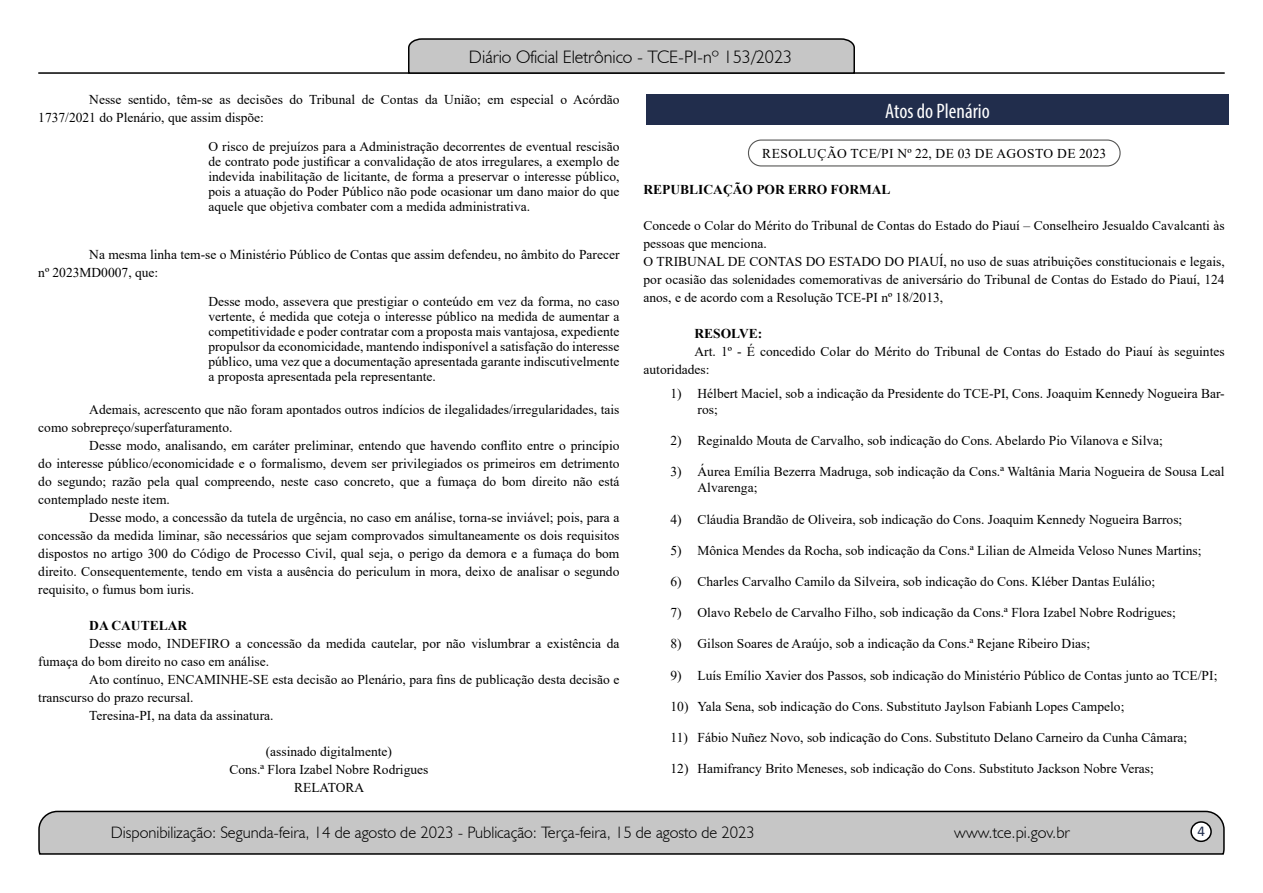
<style>
.page{position:relative;width:1263px;height:893px;background:#fff}
.page>*{position:absolute;margin:0;border:0;box-sizing:border-box;transform-origin:0 0}
.t1{font:condensed 21px "Myriad Pro";color:#fff}
.t2{font:300 18px "Humanist 521 BT";color:#000}
.t3{font:300 16.5px "Humanist 521 BT";color:#000}
.t4{font:15px "Calibri";color:#212d4c}
.t5{font:13.5px/18px "Times New Roman";color:#000}
.t6{font:700 13.5px "Times New Roman";color:#000}
.t7{font:13.5px "Times New Roman";letter-spacing:.035em;color:#000}
</style>
<div class="page">
<svg style="left:38px;top:810px;width:1187px;height:45px;background:#b9b9b9"></svg>
<div style="left:1191px;top:822px;width:20px;height:19px;background:#fff;border-radius:50%"></div>
<div style="left:1190px;top:821px;width:22px;height:21px;border:2px solid #000;border-radius:50%"></div>
<hr style="left:38px;top:72px;width:1187px;height:2px;background:#000">
<svg style="left:407px;top:38px;width:449px;height:36px;background:#b4b4b4"></svg>
<div style="left:646px;top:94px;width:582px;height:31px;background:#212d4c"></div>
<div style="left:748px;top:140px;width:372px;height:27px;border:1px solid #575756;border-radius:13px"></div>
<h2 class="t2" style="left:469px;top:46px;width:325px">Diário Oficial Eletrônico - TCE-PI-nº 153/2023</h2>
<p class="t5" style="left:38px;top:90px;width:583px;text-indent:51px">Nesse sentido, têm-se as decisões do Tribunal de Contas da União; em especial o Acórdão<br>1737/2021 do Plenário, que assim dispõe:</p>
<p class="t5" style="left:208px;top:139px;width:413px;line-height:14.9px;text-align:justify">O risco de prejuízos para a Administração decorrentes de eventual rescisão de contrato pode justificar a convalidação de atos irregulares, a exemplo de indevida inabilitação de licitante, de forma a preservar o interesse público, pois a atuação do Poder Público não pode ocasionar um dano maior do que aquele que objetiva combater com a medida administrativa.</p>
<p class="t5" style="left:38px;top:245px;width:583px;text-indent:51px">Na mesma linha tem-se o Ministério Público de Contas que assim defendeu, no âmbito do Parecer nº 2023MD0007, que:</p>
<p class="t5" style="left:208px;top:294px;width:413px;line-height:14.9px;text-align:justify">Desse modo, assevera que prestigiar o conteúdo em vez da forma, no caso vertente, é medida que coteja o interesse público na medida de aumentar a competitividade e poder contratar com a proposta mais vantajosa, expediente propulsor da economicidade, mantendo indisponível a satisfação do interesse público, uma vez que a documentação apresentada garante indiscutivelmente a proposta apresentada pela representante.</p>
<p class="t5" style="left:38px;top:400px;width:583px;text-indent:51px">Ademais, acrescento que não foram apontados outros indícios de ilegalidades/irregularidades, tais como sobrepreço/superfaturamento.</p>
<p class="t5" style="left:38px;top:436px;width:583px;text-align:justify;text-indent:51px">Desse modo, analisando, em caráter preliminar, entendo que havendo conflito entre o princípio do interesse público/economicidade e o formalismo, devem ser privilegiados os primeiros em detrimento do segundo; razão pela qual compreendo, neste caso concreto, que a fumaça do bom direito não está contemplado neste item.</p>
<p class="t5" style="left:38px;top:508px;width:583px;text-align:justify;text-indent:51px">Desse modo, a concessão da tutela de urgência, no caso em análise, torna-se inviável; pois, para a concessão da medida liminar, são necessários que sejam comprovados simultaneamente os dois requisitos dispostos no artigo 300 do Código de Processo Civil, qual seja, o perigo da demora e a fumaça do bom direito. Consequentemente, tendo em vista a ausência do periculum in mora, deixo de analisar o segundo requisito, o fumus bom iuris.</p>
<p class="t6" style="left:89px;top:615px;width:99px">DA CAUTELAR</p>
<p class="t5" style="left:38px;top:634px;width:583px;text-indent:51px">Desse modo, INDEFIRO a concessão da medida cautelar, por não vislumbrar a existência da fumaça do bom direito no caso em análise.</p>
<p class="t5" style="left:89px;top:670px;width:532px">Ato contínuo, ENCAMINHE-SE esta decisão ao Plenário, para fins de publicação desta decisão e</p>
<p class="t5" style="left:38px;top:688px;width:157px">transcurso do prazo recursal.</p>
<p class="t5" style="left:89px;top:706px;width:186px">Teresina-PI, na data da assinatura.</p>
<p class="t5" style="left:229px;top:742px;width:201px;text-align:center">(assinado digitalmente)<br>Cons.ª Flora Izabel Nobre Rodrigues<br>RELATORA</p>
<h1 class="t1" style="left:885px;top:98px;width:106px">Atos do Plenário</h1>
<p class="t7" style="left:762px;top:144px;width:345px">RESOLUÇÃO TCE/PI Nº 22, DE 03 DE AGOSTO DE 2023</p>
<p class="t6" style="left:643px;top:180px;width:249px">REPUBLICAÇÃO POR ERRO FORMAL</p>
<p class="t5" style="left:643px;top:216px;width:583px">Concede o Colar do Mérito do Tribunal de Contas do Estado do Piauí – Conselheiro Jesualdo Cavalcanti às pessoas que menciona.<br>O TRIBUNAL DE CONTAS DO ESTADO DO PIAUÍ, no uso de suas atribuições constitucionais e legais, por ocasião das solenidades comemorativas de aniversário do Tribunal de Contas do Estado do Piauí, 124 anos, e de acordo com a Resolução TCE-PI nº 18/2013,</p>
<p class="t6" style="left:694px;top:324px;width:69px">RESOLVE:</p>
<p class="t5" style="left:643px;top:342px;width:583px;text-indent:51px">Art. 1º - É concedido Colar do Mérito do Tribunal de Contas do Estado do Piauí às seguintes autoridades:</p>
<p class="t5" style="left:697px;top:385px;width:529px;line-height:16.2px;text-indent:-27px">1) Hélbert Maciel, sob a indicação da Presidente do TCE-PI, Cons. Joaquim Kennedy Nogueira Bar&shy;ros;</p>
<p class="t5" style="left:670px;top:431px;width:494px">2) Reginaldo Mouta de Carvalho, sob indicação do Cons. Abelardo Pio Vilanova e Silva;</p>
<p class="t5" style="left:697px;top:463px;width:529px;line-height:16.2px;text-indent:-27px">3) Áurea Emília Bezerra Madruga, sob indicação da Cons.ª Waltânia Maria Nogueira de Sousa Leal<br>Alvarenga;</p>
<p class="t5" style="left:670px;top:510px;width:513px">4) Cláudia Brandão de Oliveira, sob indicação do Cons. Joaquim Kennedy Nogueira Barros;</p>
<p class="t5" style="left:670px;top:541px;width:533px">5) Mônica Mendes da Rocha, sob indicação da Cons.ª Lilian de Almeida Veloso Nunes Martins;</p>
<p class="t5" style="left:670px;top:572px;width:486px">6) Charles Carvalho Camilo da Silveira, sob indicação do Cons. Kléber Dantas Eulálio;</p>
<p class="t5" style="left:670px;top:603px;width:507px">7) Olavo Rebelo de Carvalho Filho, sob indicação da Cons.ª Flora Izabel Nobre Rodrigues;</p>
<p class="t5" style="left:670px;top:634px;width:421px">8) Gilson Soares de Araújo, sob a indicação da Cons.ª Rejane Ribeiro Dias;</p>
<p class="t5" style="left:670px;top:666px;width:548px">9) Luís Emílio Xavier dos Passos, sob indicação do Ministério Público de Contas junto ao TCE/PI;</p>
<p class="t5" style="left:670px;top:697px;width:455px">10) Yala Sena, sob indicação do Cons. Substituto Jaylson Fabianh Lopes Campelo;</p>
<p class="t5" style="left:670px;top:728px;width:518px">11) Fábio Nuñez Novo, sob indicação do Cons. Substituto Delano Carneiro da Cunha Câmara;</p>
<p class="t5" style="left:670px;top:759px;width:485px">12) Hamifrancy Brito Meneses, sob indicação do Cons. Substituto Jackson Nobre Veras;</p>
<p class="t3" style="left:111px;top:822px;width:645px">Disponibilização: Segunda-feira, 14 de agosto de 2023 - Publicação: Terça-feira, 15 de agosto de 2023</p>
<p class="t3" style="left:954px;top:822px;width:117px">www.tce.pi.gov.br</p>
<p class="t4" style="left:1197px;top:821px;width:9px">4</p>
</div>
